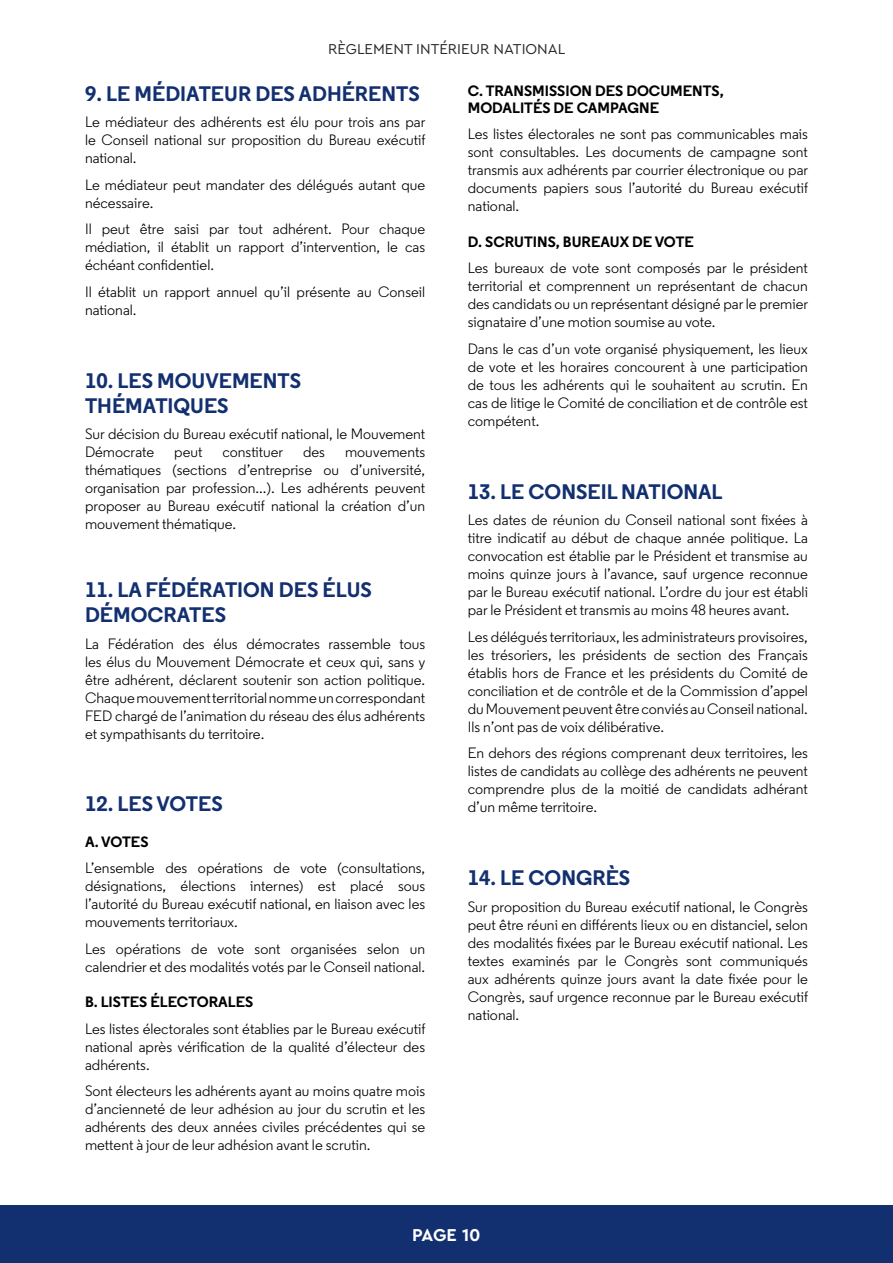
<style>
.page{position:relative;width:893px;height:1263px;background:#fff}
.page>*{position:absolute;margin:0;border:0;box-sizing:border-box;transform-origin:0 0}
.t1{font:700 21px/25.2px "Regular";color:#122f70}
.t2{font:700 18px "Cera Pro";letter-spacing:-.01em;color:#fff}
.t3{font:15px/18px "Regular";color:#000;text-align:justify}
.t4{font:700 15px/16.5px "Regular";color:#000}
.t5{font:15px "Cera Pro";color:#292929}
</style>
<div class="page">
<div style="left:0;top:1205px;width:893px;height:58px;background:#122f70"></div>
<p class="t5" style="left:328px;top:39px;width:239px">RÈGLEMENT INTÉRIEUR NATIONAL</p>
<h1 class="t1" style="left:85px;top:81px;width:336px">9. LE MÉDIATEUR DES ADHÉRENTS</h1>
<p class="t3" style="left:85px;top:113px;width:342px">Le médiateur des adhérents est élu pour trois ans par le Conseil national sur proposition du Bureau exécutif national.</p>
<p class="t3" style="left:85px;top:176px;width:342px">Le médiateur peut mandater des délégués autant que nécessaire.</p>
<p class="t3" style="left:85px;top:220px;width:342px">Il peut être saisi par tout adhérent. Pour chaque médiation, il établit un rapport d’intervention, le cas échéant confidentiel.</p>
<p class="t3" style="left:85px;top:283px;width:342px">Il établit un rapport annuel qu’il présente au Conseil national.</p>
<h1 class="t1" style="left:85px;top:367px;width:218px">10. LES MOUVEMENTS<br>THÉMATIQUES</h1>
<p class="t3" style="left:85px;top:425px;width:342px">Sur décision du Bureau exécutif national, le Mouvement<br>Démocrate</p>
<p class="t3" style="left:174px;top:443px;width:30px">peut</p>
<p class="t3" style="left:222px;top:443px;width:62px">constituer</p>
<p class="t3" style="left:303px;top:443px;width:24px">des</p>
<p class="t3" style="left:85px;top:443px;width:342px;text-indent:260px">mouvements thématiques (sections d’entreprise ou d’université, organisation par profession...). Les adhérents peuvent proposer au Bureau exécutif national la création d’un mouvement thématique.</p>
<h1 class="t1" style="left:85px;top:576px;width:288px">11. LA FÉDÉRATION DES ÉLUS<br>DÉMOCRATES</h1>
<p class="t3" style="left:85px;top:634px;width:342px">La Fédération des élus démocrates rassemble tous les élus du Mouvement Démocrate et ceux qui, sans y être adhérent, déclarent soutenir son action politique.<br>Chaque mouvement territorial nomme un correspondant FED chargé de l’animation du réseau des élus adhérents et sympathisants du territoire.</p>
<h1 class="t1" style="left:85px;top:791px;width:139px">12. LES VOTES</h1>
<p class="t4" style="left:85px;top:833px;width:65px">A. VOTES</p>
<p class="t3" style="left:85px;top:859px;width:342px">L’ensemble des opérations de vote (consultations, désignations, élections internes) est placé sous l’autorité du Bureau exécutif national, en liaison avec les mouvements territoriaux.</p>
<p class="t3" style="left:85px;top:940px;width:342px">Les opérations de vote sont organisées selon un calendrier et des modalités votés par le Conseil national.</p>
<p class="t4" style="left:85px;top:994px;width:170px">B. LISTES ÉLECTORALES</p>
<p class="t3" style="left:85px;top:1020px;width:342px">Les listes électorales sont établies par le Bureau exécutif national après vérification de la qualité d’électeur des adhérents.</p>
<p class="t3" style="left:85px;top:1082px;width:342px">Sont électeurs les adhérents ayant au moins quatre mois d’ancienneté de leur adhésion au jour du scrutin et les adhérents des deux années civiles précédentes qui se mettent à jour de leur adhésion avant le scrutin.</p>
<p class="t4" style="left:468px;top:83px;width:258px">C. TRANSMISSION DES DOCUMENTS,<br>MODALITÉS DE CAMPAGNE</p>
<p class="t3" style="left:468px;top:125px;width:342px">Les listes électorales ne sont pas communicables mais sont consultables. Les documents de campagne sont transmis aux adhérents par courrier électronique ou par documents papiers sous l’autorité du Bureau exécutif national.</p>
<p class="t4" style="left:468px;top:233px;width:228px">D. SCRUTINS, BUREAUX DE VOTE</p>
<p class="t3" style="left:468px;top:259px;width:342px">Les bureaux de vote sont composés par le président territorial et comprennent un représentant de chacun des candidats ou un représentant désigné par le premier signataire d’une motion soumise au vote.</p>
<p class="t3" style="left:468px;top:340px;width:342px">Dans le cas d’un vote organisé physiquement, les lieux de vote et les horaires concourent à une participation de tous les adhérents qui le souhaitent au scrutin. En cas de litige le Comité de conciliation et de contrôle est compétent.</p>
<h1 class="t1" style="left:468px;top:478px;width:256px">13. LE CONSEIL NATIONAL</h1>
<p class="t3" style="left:468px;top:511px;width:342px">Les dates de réunion du Conseil national sont fixées à titre indicatif au début de chaque année politique. La convocation est établie par le Président et transmise au moins quinze jours à l’avance, sauf urgence reconnue par le Bureau exécutif national. L’ordre du jour est établi par le Président et transmis au moins 48 heures avant.</p>
<p class="t3" style="left:468px;top:627px;width:342px">Les délégués territoriaux, les administrateurs provisoires, les trésoriers, les présidents de section des Français établis hors de France et les présidents du Comité de conciliation et de contrôle et de la Commission d’appel du Mouvement peuvent être conviés au Conseil national.<br>Ils n’ont pas de voix délibérative.</p>
<p class="t3" style="left:468px;top:744px;width:342px">En dehors des régions comprenant deux territoires, les listes de candidats au collège des adhérents ne peuvent comprendre plus de la moitié de candidats adhérant d’un même territoire.</p>
<h1 class="t1" style="left:468px;top:865px;width:164px">14. LE CONGRÈS</h1>
<p class="t3" style="left:468px;top:897px;width:342px">Sur proposition du Bureau exécutif national, le Congrès peut être réuni en différents lieux ou en distanciel, selon des modalités fixées par le Bureau exécutif national. Les textes examinés par le Congrès sont communiqués aux adhérents quinze jours avant la date fixée pour le Congrès, sauf urgence reconnue par le Bureau exécutif national.</p>
<p class="t2" style="left:412px;top:1223px;width:70px">PAGE 10</p>
</div>
